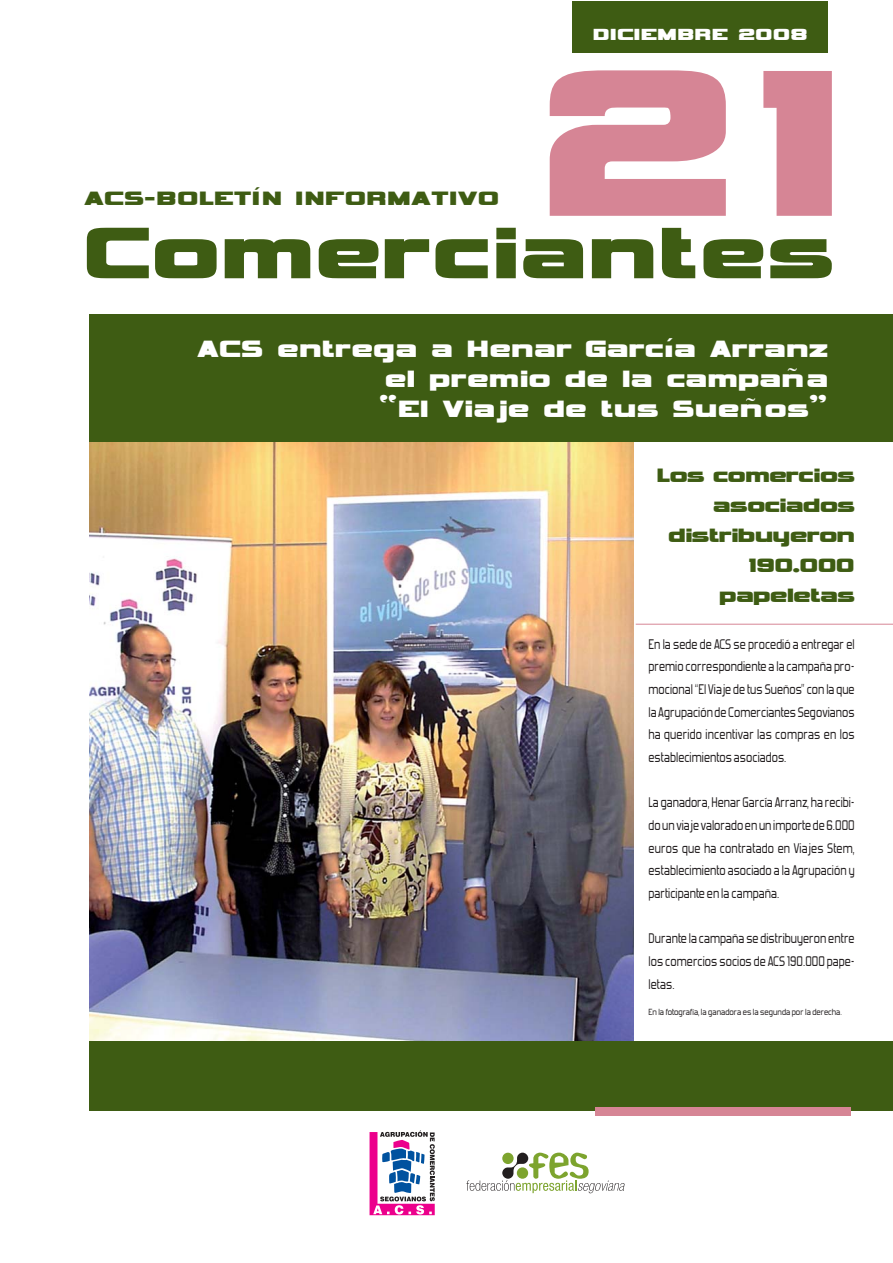
<style>
.page{position:relative;width:893px;height:1263px;background:#fff}
.page>*{position:absolute;margin:0;border:0;box-sizing:border-box;transform-origin:0 0}
.t1{font:292.5px "Vipnagorgialla";color:#d68595}
.t2{font:102px "Vipnagorgialla";letter-spacing:.035em;color:#3e5c13}
.t3{font:33px/30px "Vipnagorgialla";letter-spacing:.035em;color:#fff;text-align:justify}
.t4{font:27px/30px "Vipnagorgialla";color:#3e5c13;text-align:right}
.t5{font:27px "Vipnagorgialla";letter-spacing:.035em;color:#3e5c13;scale:1.11 1}
.t6{font:22.5px "Vipnagorgialla";letter-spacing:.035em;color:#fff;scale:1.11 1}
.t7{font:16.5px/22.6px "Forgotten Futurist";letter-spacing:.005em;color:#231f20;text-align:justify;scale:.9 1}
.t8{font:10.5px "Forgotten Futurist";color:#231f20}
</style>
<div class="page">
<img style="left:89px;top:441px;width:545px;height:600px">
<div style="left:89px;top:1041px;width:804px;height:70px;background:#3e5c13"></div>
<div style="left:89px;top:314px;width:804px;height:127px;background:#3e5c13"></div>
<div style="left:573px;top:1px;width:255px;height:51px;background:#3e5c13"></div>
<hr style="left:636px;top:624px;width:257px;height:1px;background:#d68595">
<div style="left:595px;top:1107px;width:255px;height:8px;background:#d68595"></div>
<svg style="left:370px;top:1130px;width:65px;height:85px"></svg>
<svg style="left:466px;top:1152px;width:159px;height:41px"></svg>
<h3 class="t6" style="left:593px;top:19px;width:194px">DICIEMBRE 2008</h3>
<h1 class="t1" style="left:544px;top:-56px;width:299px">21</h1>
<h3 class="t5" style="left:84px;top:179px;width:375px">ACS-BOLETÍN INFORMATIVO</h3>
<h2 class="t2" style="left:84px;top:183px;width:749px">Comerciantes</h2>
<h3 class="t3" style="left:379px;top:331px;width:450px;text-indent:-182px">ACS entrega a Henar García Arranz el premio de la campaña “El Viaje de tus Sueños”</h3>
<h3 class="t4" style="left:657px;top:457px;width:199px">Los comercios asociados distribuyeron<br>190.000 papeletas</h3>
<p class="t7" style="left:648px;top:631px;width:231px">En la sede de ACS se procedió a entregar el premio correspondiente a la campaña pro&shy;mocional “El Viaje de tus Sueños” con la que la Agrupación de Comerciantes Segovianos ha querido incentivar las compras en los establecimientos asociados.</p>
<p class="t7" style="left:648px;top:790px;width:231px">La ganadora, Henar García Arranz, ha recibi&shy;do un viaje valorado en un importe de 6.000 euros que ha contratado en Viajes Stem, establecimiento asociado a la Agrupación y participante en la campaña.</p>
<p class="t7" style="left:648px;top:926px;width:231px">Durante la campaña se distribuyeron entre los comercios socios de ACS 190.000 pape&shy;letas.</p>
<p class="t8" style="left:648px;top:1005px;width:195px">En la fotografía, la ganadora es la segunda por la derecha.</p>
</div>
